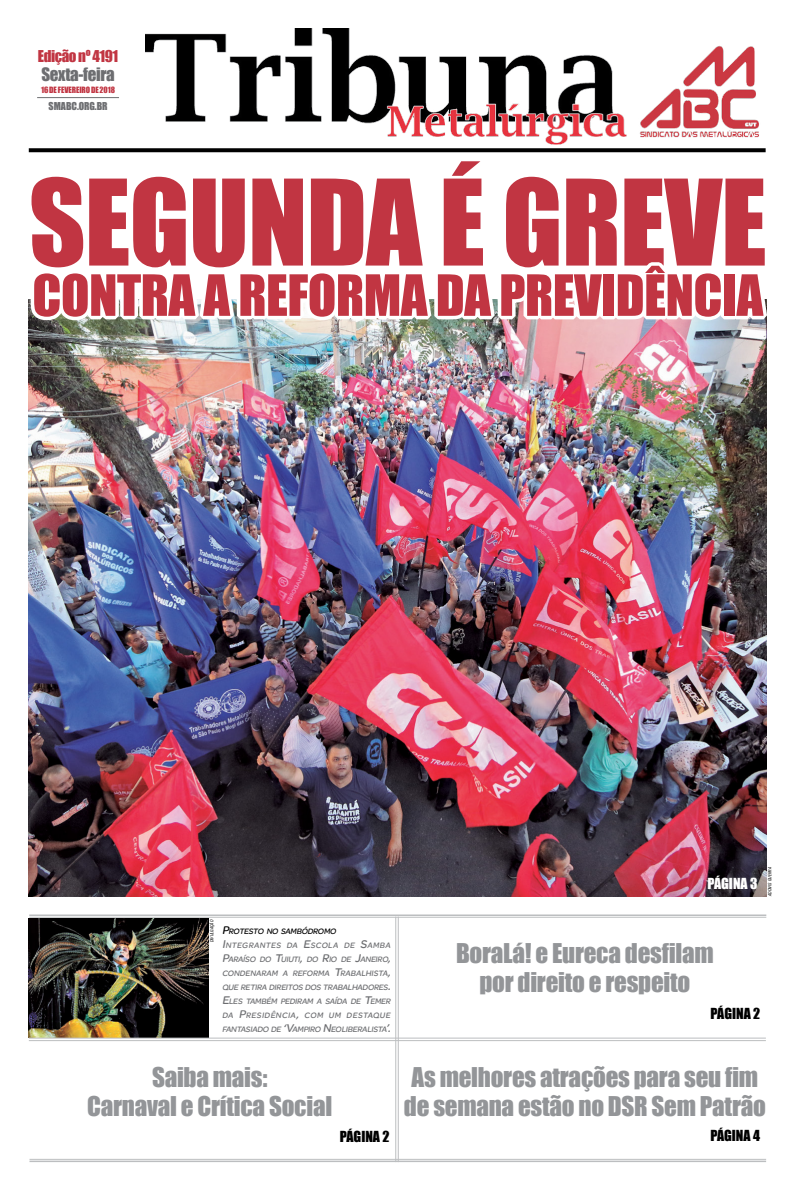
<style>
.page{position:relative;width:794px;height:1191px;background:#fff}
.page>*{position:absolute;margin:0;border:0;box-sizing:border-box;transform-origin:0 0}
.t1{font:110px "Impact";letter-spacing:-.01em;color:#c13542}
.t2{font:52.5px "Impact";letter-spacing:-.01em;color:#c13542}
.t3{font:25px/29px "Impact";letter-spacing:-.01em;color:#939598;text-align:center}
.t4{font:17px "Impact";color:#6d6e71}
.t5{font:15px "Impact";letter-spacing:-.03em;color:#c13542}
.t6{font:14px "Impact";color:#000}
.t7{font:14px "Impact";color:#fff}
.t8{font:10px "Impact";letter-spacing:-.01em;color:#6d6e71}
.t9{font:italic 8.4px/14px "SE Optimist Semi";color:#6d6e71}
.t10{font:8px "Impact";letter-spacing:-.01em;color:#c13542}
.t11{font:italic condensed 4.4px "Swiss 721 BT";letter-spacing:-.01em;color:#000}
.s1{font-size:12px;color:#000}
.s2{color:#000}
.s3{font-size:12px}
</style>
<div class="page">
<img style="left:145px;top:29px;width:614px;height:104px">
<hr style="left:37px;top:97px;width:82px;height:1px;background:#6d6e71">
<hr style="left:398px;top:916px;width:1px;height:246px;background:#bcbec0">
<hr style="left:395px;top:916px;width:1px;height:246px;background:#bcbec0">
<hr style="left:29px;top:914px;width:737px;height:2px;background:#bcbec0">
<hr style="left:29px;top:917px;width:737px;height:1px;background:#bcbec0">
<img style="left:29px;top:918px;width:179px;height:119px">
<hr style="left:29px;top:1160px;width:737px;height:2px;background:#bcbec0">
<hr style="left:29px;top:1159px;width:737px;height:1px;background:#bcbec0">
<hr style="left:29px;top:1037px;width:737px;height:1px;background:#bcbec0">
<hr style="left:29px;top:1040px;width:737px;height:1px;background:#bcbec0">
<img style="left:29px;top:404px;width:737px;height:492px">
<img style="left:28px;top:133px;width:739px;height:271px">
<h3 class="t5" style="left:38px;top:45px;width:82px">Edição nº 4191</h3>
<p class="t8" style="left:49px;top:98px;width:60px">smabc.org.br</p>
<h3 class="t4" style="left:42px;top:61px;width:75px">Sexta-feira</h3>
<p class="t10" style="left:41px;top:83px;width:75px">16 de fevereiro de 2018</p>
<h1 class="t1" style="left:29px;top:137px;width:739px">Segunda é greve</h1>
<h2 class="t2" style="left:32px;top:254px;width:732px">contra a reforma da Previdência</h2>
<p class="t11" style="left:209px;top:942px;width:24px;rotate:-90deg">divulgação</p>
<p class="t9" style="left:222px;top:924px;width:172px"><span class="s1">P</span><span class="s2">ROTESTO NO SAMBÓDROMO </span><span class="s3">I</span>NTEGRANTES DA <span class="s3">E</span>SCOLA DE <span class="s3">S</span>AMBA <span class="s3">P</span>ARAÍSO DO <span class="s3">T</span>UI UTI<span class="s3">,</span> DO <span class="s3">R</span>I O DE <span class="s3">J</span>ANEI RO<span class="s3">, </span>CONDENARAM A REFORMA <span class="s3">T</span>RABALHISTA<span class="s3">, </span>QUE RETI RA DI REITOS DOS TRABALHADORES<span class="s3">.<br>E</span>LES TAMBÉM PEDI RAM A SAÍDA DE <span class="s3">T</span>EMER DA <span class="s3">P</span>RESI DÊNCIA<span class="s3">,</span> COM UM DESTAQUE FANTASIADO DE <span class="s3">‘V</span>AMPI RO <span class="s3">N</span> EOLI BERALISTA<span class="s3">’.</span></p>
<h3 class="t7" style="left:707px;top:873px;width:52px">Página 3</h3>
<p class="t11" style="left:767px;top:896px;width:31px;rotate:-90deg">adonis guerra</p>
<h3 class="t3" style="left:456px;top:938px;width:259px">BoraLá! e Eureca desfilam por direito e respeito</h3>
<h3 class="t6" style="left:710px;top:1002px;width:51px">Página 2</h3>
<h3 class="t3" style="left:87px;top:1061px;width:246px">Saiba mais:<br>Carnaval e Crítica Social</h3>
<h3 class="t3" style="left:404px;top:1061px;width:363px">As melhores atrações para seu fim de semana estão no DSR Sem Patrão</h3>
<h3 class="t6" style="left:340px;top:1125px;width:51px">Página 2</h3>
<h3 class="t6" style="left:710px;top:1124px;width:51px">Página 4</h3>
</div>
